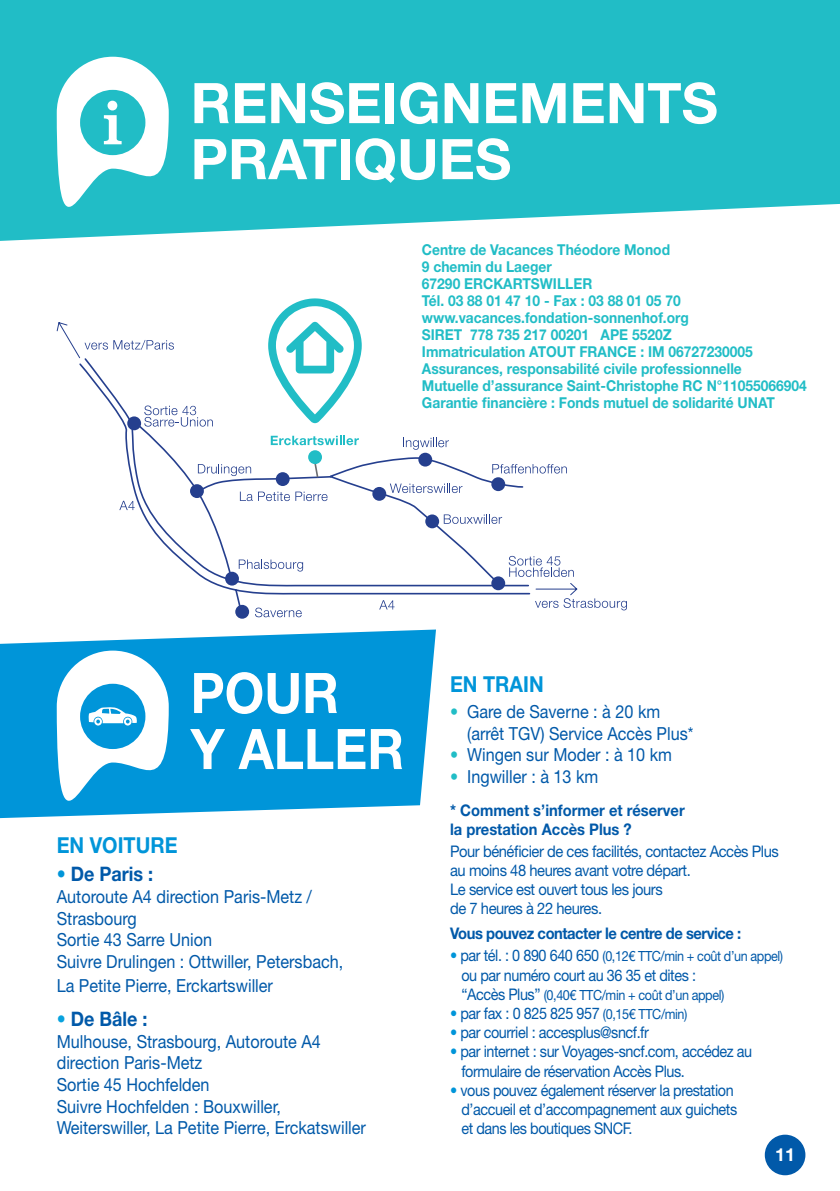
<style>
.page{position:relative;width:840px;height:1191px;background:#fff}
.page>*{position:absolute;margin:0;border:0;box-sizing:border-box;transform-origin:0 0}
.t1{font:700 56px/56px "Helvetica Neue LT Std";color:#fff}
.t2{font:700 56px/56px "Helvetica Neue LT Std";color:#fff;scale:.91 1}
.t3{font:700 22px "Helvetica Neue LT Std";color:#0095d9;scale:.9 1}
.t4{font:700 20px "Helvetica Neue LT Std";color:#0159a9;scale:.9 1}
.t5{font:18px/21.6px "Helvetica Neue LT Std";color:#0159a9;scale:.9 1}
.t6{font:700 18px "Helvetica Neue LT Std";color:#fff}
.t7{font:16px/19.2px "Helvetica Neue LT Std";letter-spacing:-.03em;color:#0159a9;scale:.9 1}
.t8{font:16px/19.2px "Helvetica Neue LT Std";letter-spacing:-.03em;color:#0159a9;scale:.92 1}
.t9{font:700 16px/19.2px "Helvetica Neue LT Std";color:#0159a9;scale:.92 1}
.t10{font:700 16px "Helvetica Neue LT Std";letter-spacing:-.03em;color:#0159a9;scale:.92 1}
.t11{font:700 15px/17px "Helvetica Neue LT Std";color:#21bdc6;scale:.92 1}
.t12{font:14px "Helvetica Neue LT Std";letter-spacing:-.03em;color:#0159a9;scale:.9 1}
.s1{color:#0095d9}
.s2{color:#08a2de}
.s3{color:#21bdc6}
.s4{font-size:16px;color:#0095d9}
.s5{font-size:16px}
.s6{font-size:14px}
</style>
<div class="page">
<div style="left:235px;top:605px;width:14px;height:13px;background:#253f8e;border-radius:50%"></div>
<svg style="left:535px;top:598px;width:91px;height:12px"></svg>
<svg style="left:255px;top:607px;width:46px;height:10px"></svg>
<svg style="left:275px;top:298px;width:80px;height:23px"></svg>
<svg style="left:379px;top:600px;width:15px;height:9px"></svg>
<svg style="left:56px;top:321px;width:521px;height:275px"></svg>
<svg style="left:0;top:0;width:839px;height:241px;background:#33c2ca"></svg>
<svg style="left:0;top:629px;width:436px;height:189px;background:#1ca0dd"></svg>
<svg style="left:57px;top:57px;width:112px;height:184px"></svg>
<svg style="left:57px;top:650px;width:112px;height:168px"></svg>
<div style="left:764px;top:1134px;width:41px;height:41px;background:#0159a9;border-radius:50%"></div>
<h1 class="t1" style="left:190px;top:74px;width:528px">RENSEIGNEMENTS<br>PRATIQUES</h1>
<p class="t11" style="left:421px;top:240px;width:420px">Centre de Vacances Théodore Monod<br>9 chemin du Laeger<br>67290 ERCKARTSWILLER<br>Tél. 03 88 01 47 10 - Fax : 03 88 01 05 70 www.vacances.fondation-sonnenhof.org<br>SIRET 778 735 217 00201 APE 5520Z<br>Immatriculation ATOUT FRANCE : IM 06727230005<br>Assurances, responsabilité civile professionnelle<br>Mutuelle d’assurance Saint-Christophe RC N°11055066904<br>Garantie financière : Fonds mutuel de solidarité UNAT</p>
<h1 class="t2" style="left:190px;top:664px;width:236px">POUR<br>Y ALLER</h1>
<p class="t3" style="left:57px;top:831px;width:136px">EN VOITURE</p>
<p class="t4" style="left:57px;top:861px;width:109px"><span class="s1">•</span> De Paris :</p>
<p class="t5" style="left:57px;top:885px;width:320px">Autoroute A4 direction Paris-Metz /<br>Strasbourg<br>Sortie 43 Sarre Union<br>Suivre Drulingen : Ottwiller, Petersbach,</p>
<p class="t5" style="left:57px;top:974px;width:241px">La Petite Pierre, Erckartswiller</p>
<p class="t4" style="left:57px;top:1006px;width:102px"><span class="s2">•</span> De Bâle :</p>
<p class="t5" style="left:57px;top:1030px;width:345px">Mulhouse, Strasbourg, Autoroute A4 direction Paris-Metz<br>Sortie 45 Hochfelden<br>Suivre Hochfelden : Bouxwiller,<br>Weiterswiller, La Petite Pierre, Erckatswiller</p>
<p class="t3" style="left:450px;top:670px;width:105px">EN TRAIN</p>
<p class="t5" style="left:467px;top:700px;width:253px;text-indent:-17px"><span class="s3">•</span> Gare de Saverne : à 20 km (arrêt TGV) Service Accès Plus*</p>
<p class="t5" style="left:450px;top:744px;width:248px"><span class="s3">•</span> Wingen sur Moder : à 10 km</p>
<p class="t5" style="left:450px;top:765px;width:166px"><span class="s3">•</span> Ingwiller : à 13 km</p>
<p class="t9" style="left:450px;top:800px;width:256px">* Comment s’informer et réserver la prestation Accès Plus ?</p>
<p class="t8" style="left:450px;top:841px;width:358px">Pour bénéficier de ces facilités, contactez Accès Plus au moins 48 heures avant votre départ.<br>Le service est ouvert tous les jours<br>de 7 heures à 22 heures.</p>
<p class="t10" style="left:450px;top:923px;width:318px">Vous pouvez contacter le centre de service :</p>
<p class="t12" style="left:450px;top:948px;width:371px"><span class="s4">•</span> <span class="s5">par tél. : 0 890 640 650</span> (0,12€ TTC/min + coût d’un appel)</p>
<p class="t7" style="left:461px;top:965px;width:262px">ou par numéro court au 36 35 et dites :</p>
<p class="t12" style="left:461px;top:986px;width:293px"><span class="s5">“Accès Plus”</span> (0,40€ TTC/min + coût d’un appel)</p>
<p class="t7" style="left:450px;top:1003px;width:265px"><span class="s1">•</span> par fax : 0 825 825 957 <span class="s6">(0,15€ TTC/min)</span></p>
<p class="t7" style="left:450px;top:1022px;width:222px"><span class="s1">•</span> par courriel : accesplus@sncf.fr</p>
<p class="t7" style="left:461px;top:1042px;width:324px;text-indent:-11px"><span class="s1">•</span> par internet : sur Voyages-sncf.com, accédez au formulaire de réservation Accès Plus.</p>
<p class="t7" style="left:461px;top:1080px;width:308px;text-indent:-11px"><span class="s1">•</span> vous pouvez également réserver la prestation d’accueil et d’accompagnement aux guichets et dans les boutiques SNCF.</p>
<p class="t6" style="left:774px;top:1143px;width:22px">11</p>
</div>
